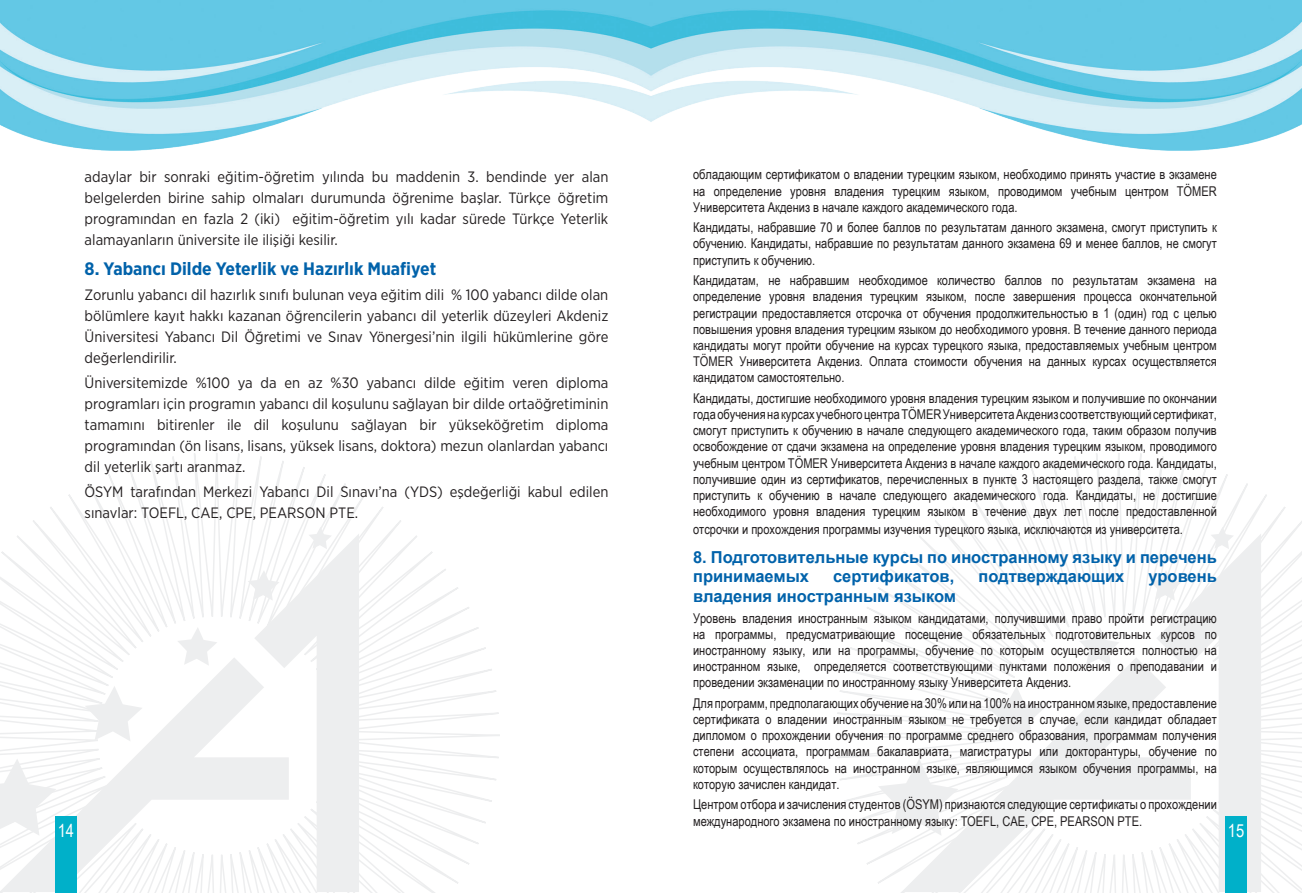
<style>
.page{position:relative;width:1302px;height:893px;background:#fff}
.page>*{position:absolute;margin:0;border:0;box-sizing:border-box;transform-origin:0 0}
.t1{font:700 18px "Gotham Narrow";color:#0162aa}
.t2{font:18px "Arial Narrow";color:#fff}
.t3{font:700 16.5px/19.8px "Arial";color:#0162aa}
.t4{font:15px/21px "Gotham Narrow";color:#231f20;text-align:justify}
.t5{font:13.5px/16.2px "Arial Narrow";color:#231f20;text-align:justify}
</style>
<div class="page">
<svg style="left:836px;top:453px;width:465px;height:440px"></svg>
<svg style="left:901px;top:657px;width:248px;height:235px"></svg>
<svg style="left:878px;top:758px;width:80px;height:78px"></svg>
<svg style="left:986px;top:686px;width:58px;height:55px"></svg>
<svg style="left:1079px;top:627px;width:40px;height:39px"></svg>
<svg style="left:1149px;top:527px;width:111px;height:365px"></svg>
<svg style="left:0;top:453px;width:500px;height:440px"></svg>
<svg style="left:0;top:657px;width:248px;height:235px"></svg>
<svg style="left:0;top:758px;width:56px;height:78px"></svg>
<svg style="left:85px;top:686px;width:58px;height:55px"></svg>
<svg style="left:177px;top:627px;width:40px;height:39px"></svg>
<svg style="left:248px;top:527px;width:111px;height:365px"></svg>
<div style="left:55px;top:816px;width:22px;height:77px;background:#00b0c9"></div>
<img style="left:0;top:0;width:1301px;height:151px">
<div style="left:1225px;top:816px;width:21px;height:77px;background:#00b0c9"></div>
<p class="t5" style="left:693px;top:166px;width:525px">обладающим сертификатом о владении турецким языком, необходимо принять участие в экзамене на определение уровня владения турецким языком, проводимом учебным центром TÖMER Университета Акдениз в начале каждого академического года.</p>
<p class="t5" style="left:693px;top:219px;width:525px">Кандидаты, набравшие 70 и более баллов по результатам данного экзамена, смогут приступить к обучению. Кандидаты, набравшие по результатам данного экзамена 69 и менее баллов, не смогут приступить к обучению.</p>
<p class="t5" style="left:693px;top:272px;width:525px">Кандидатам, не набравшим необходимое количество баллов по результатам экзамена на определение уровня владения турецким языком, после завершения процесса окончательной регистрации предоставляется отсрочка от обучения продолжительностью в 1 (один) год с целью повышения уровня владения турецким языком до необходимого уровня. В течение данного периода кандидаты могут пройти обучение на курсах турецкого языка, предоставляемых учебным центром TÖMER Университета Акдениз. Оплата стоимости обучения на данных курсах осуществляется кандидатом самостоятельно.</p>
<p class="t5" style="left:693px;top:389px;width:525px">Кандидаты, достигшие необходимого уровня владения турецким языком и получившие по окончании года обучения на курсах учебного центра TÖMER Университета Акдениз соответствующий сертификат, смогут приступить к обучению в начале следующего академического года, таким образом получив освобождение от сдачи экзамена на определение уровня владения турецким языком, проводимого учебным центром TÖMER Университета Акдениз в начале каждого академического года. Кандидаты, получившие один из сертификатов, перечисленных в пункте 3 настоящего раздела, также смогут приступить к обучению в начале следующего академического года. Кандидаты, не достигшие необходимого уровня владения турецким языком в течение двух лет после предоставленной</p>
<p class="t5" style="left:693px;top:521px;width:491px">отсрочки и прохождения программы изучения турецкого языка, исключаются из университета.</p>
<p class="t3" style="left:693px;top:547px;width:525px">8. Подготовительные курсы по иностранному языку и перечень принимаемых</p>
<p class="t4" style="left:85px;top:165px;width:525px">adaylar bir sonraki eğitim-öğretim yılında bu maddenin 3. bendinde yer alan belgelerden birine sahip olmaları durumunda öğrenime başlar. Türkçe öğretim programından en fazla 2 (iki) eğitim-öğretim yılı kadar sürede Türkçe Yeterlik alamayanların üniversite ile ilişiği kesilir.</p>
<h1 class="t1" style="left:85px;top:257px;width:353px">8. Yabancı Dilde Yeterlik ve Hazırlık Muafiyet</h1>
<p class="t4" style="left:85px;top:284px;width:525px">Zorunlu yabancı dil hazırlık sınıfı bulunan veya eğitim dili % 100 yabancı dilde olan bölümlere kayıt hakkı kazanan öğrencilerin yabancı dil yeterlik düzeyleri Akdeniz Üniversitesi Yabancı Dil Öğretimi ve Sınav Yönergesi’nin ilgili hükümlerine göre değerlendirilir.</p>
<p class="t4" style="left:85px;top:372px;width:525px">Üniversitemizde %100 ya da en az %30 yabancı dilde eğitim veren diploma programları için programın yabancı dil koşulunu sağlayan bir dilde ortaöğretiminin tamamını bitirenler ile dil koşulunu sağlayan bir yükseköğretim diploma programından (ön lisans, lisans, yüksek lisans, doktora) mezun olanlardan yabancı dil yeterlik şartı aranmaz.</p>
<p class="t4" style="left:85px;top:481px;width:525px">ÖSYM tarafından Merkezi Yabancı Dil Sınavı’na (YDS) eşdeğerliği kabul edilen sınavlar: TOEFL, CAE, CPE, PEARSON PTE.</p>
<p class="t3" style="left:833px;top:567px;width:123px">сертификатов,</p>
<p class="t3" style="left:978px;top:567px;width:148px">подтверждающих</p>
<p class="t3" style="left:1148px;top:567px;width:70px">уровень</p>
<p class="t3" style="left:693px;top:587px;width:264px">владения иностранным языком</p>
<p class="t5" style="left:693px;top:609px;width:525px">Уровень владения иностранным языком кандидатами, получившими право пройти регистрацию на программы, предусматривающие посещение обязательных подготовительных курсов по иностранному языку, или на программы, обучение по которым осуществляется полностью на иностранном языке, определяется соответствующими пунктами положения о преподавании и проведении экзаменации по иностранному языку Университета Акдениз.</p>
<p class="t5" style="left:693px;top:694px;width:525px">Для программ, предполагающих обучение на 30% или на 100% на иностранном языке, предоставление сертификата о владении иностранным языком не требуется в случае, если кандидат обладает дипломом о прохождении обучения по программе среднего образования, программам получения степени ассоциата, программам бакалавриата, магистратуры или докторантуры, обучение по которым осуществлялось на иностранном языке, являющимся языком обучения программы, на которую зачислен кандидат.</p>
<p class="t5" style="left:693px;top:795px;width:525px;line-height:17.1px">Центром отбора и зачисления студентов (ÖSYM) признаются следующие сертификаты о прохождении международного экзамена по иностранному языку: TOEFL, CAE, CPE, PEARSON PTE.</p>
<h1 class="t2" style="left:58px;top:818px;width:18px">14</h1>
<h1 class="t2" style="left:1227px;top:818px;width:18px">15</h1>
</div>
